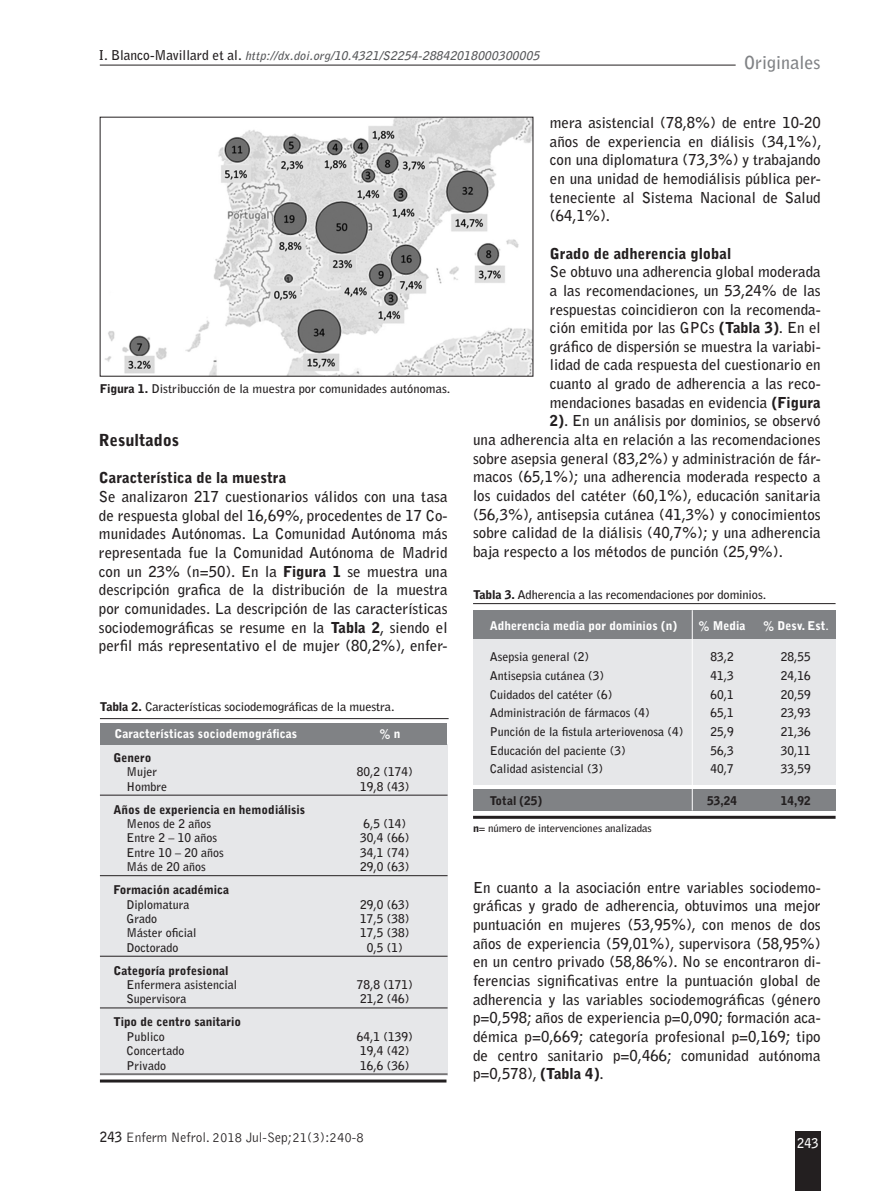
<style>
.page{position:relative;width:893px;height:1191px;background:#fff}
.page>*{position:absolute;margin:0;border:0;box-sizing:border-box;transform-origin:0 0}
.t1{font:700 18px "Bell Gothic Std";color:#808285}
.t2{font:900 16.5px "Bell Gothic Std";color:#231f20}
.t3{font:700 15px/18.6px "Bell Gothic Std";color:#231f20;text-align:justify}
.t4{font:900 15px "Bell Gothic Std";color:#231f20}
.t5{font:300 14.1px "Bell Gothic Std";color:#231f20;scale:.95 1}
.t6{font:700 13.5px "Bell Gothic Std";color:#fff;scale:.95 1}
._00titul1{font:700 12px "Bell Gothic Std";color:#231f20}
._00titul1-2{font:700 12px "Bell Gothic Std";color:#231f20;scale:1.04 1}
.t7{font:900 12px "Bell Gothic Std";color:#231f20}
.t8{font:900 12px "Bell Gothic Std";color:#fff}
.t9{font:italic 700 12px "Bell Gothic Std";color:#57585a}
._00titul1-3{font:700 10.5px "Bell Gothic Std";letter-spacing:-.015em;color:#231f20;scale:1.04 1}
.s1{font-style:normal;font-size:13.5px;color:#231f20}
.s2{font-weight:900}
.s3{font-weight:700}
</style>
<div class="page">
<div style="left:100px;top:744px;width:348px;height:332px;background:#e6e7e9"></div>
<div style="left:795px;top:1131px;width:26px;height:60px;background:#231f20"></div>
<img style="left:105px;top:119px;width:426px;height:255px">
<hr style="left:100px;top:795px;width:348px;height:1px;background:#231f20">
<hr style="left:100px;top:875px;width:348px;height:1px;background:#231f20">
<hr style="left:100px;top:956px;width:348px;height:1px;background:#231f20">
<hr style="left:100px;top:1007px;width:348px;height:1px;background:#231f20">
<hr style="left:100px;top:1073px;width:348px;height:1px;background:#231f20">
<div style="left:100px;top:723px;width:234px;height:21px;background:#808285"></div>
<div style="left:334px;top:723px;width:112px;height:21px;background:#808285"></div>
<hr style="left:100px;top:1079px;width:346px;height:3px;background:#231f20">
<hr style="left:100px;top:718px;width:349px;height:1px;background:#231f20">
<div style="left:473px;top:610px;width:363px;height:29px;background:#808285"></div>
<div style="left:473px;top:789px;width:363px;height:21px;background:#808285"></div>
<div style="left:473px;top:639px;width:363px;height:145px;background:#e6e7e9"></div>
<hr style="left:692px;top:610px;width:1px;height:200px;background:#fff">
<hr style="left:473px;top:816px;width:363px;height:3px;background:#231f20">
<hr style="left:473px;top:603px;width:363px;height:1px;background:#231f20">
<hr style="left:100px;top:65px;width:636px;height:1px;background:#231f20">
<p class="t9" style="left:99px;top:49px;width:445px"><span class="s1">I . B l a n c o - M a v i l l a r d e t a l .</span> http://dx.doi.org/10.4321/S2254-28842018000300005</p>
<p class="t1" style="left:744px;top:52px;width:78px">Originales</p>
<p class="_00titul1-2" style="left:100px;top:381px;width:339px"><span class="s2">Figura 1.</span> Distribucción de la muestra por comunidades autónomas.</p>
<p class="t2" style="left:99px;top:430px;width:82px">Resultados</p>
<p class="t4" style="left:99px;top:469px;width:189px">Característica de la muestra</p>
<p class="t3" style="left:99px;top:487px;width:350px">Se analizaron 217 cuestionarios válidos con una tasa de respuesta global del 16,69%, procedentes de 17 Co&shy;munidades Autónomas. La Comunidad Autónoma más representada fue la Comunidad Autónoma de Madrid con un 23% (n=50). En la <span class="s2">Figura 1</span> se muestra una descripción grafica de la distribución de la muestra por comunidades. La descripción de las características sociodemográficas se resume en la <span class="s2">Tabla 2</span>, siendo el perfil más representativo el de mujer (80,2%), enfer-</p>
<p class="_00titul1-2" style="left:100px;top:699px;width:285px"><span class="s2">Tabla 2.</span> Características sociodemográficas de la muestra.</p>
<p class="t8" style="left:114px;top:727px;width:184px">Características sociodemográficas</p>
<p class="t8" style="left:380px;top:727px;width:22px">% n</p>
<p class="t7" style="left:113px;top:750px;width:40px">Genero</p>
<p class="_00titul1" style="left:127px;top:764px;width:32px">Mujer</p>
<p class="_00titul1" style="left:357px;top:764px;width:58px">80,2 (174)</p>
<p class="_00titul1" style="left:127px;top:779px;width:42px">Hombre</p>
<p class="_00titul1" style="left:360px;top:779px;width:51px">19,8 (43)</p>
<p class="t7" style="left:113px;top:802px;width:193px">Años de experiencia en hemodiálisis</p>
<p class="_00titul1" style="left:127px;top:816px;width:86px">Menos de 2 años</p>
<p class="_00titul1" style="left:364px;top:816px;width:44px">6,5 (14)</p>
<p class="_00titul1" style="left:127px;top:830px;width:92px">Entre 2 – 10 años</p>
<p class="_00titul1" style="left:360px;top:830px;width:51px">30,4 (66)</p>
<p class="_00titul1" style="left:127px;top:845px;width:99px">Entre 10 – 20 años</p>
<p class="_00titul1" style="left:360px;top:845px;width:51px">34,1 (74)</p>
<p class="_00titul1" style="left:127px;top:859px;width:81px">Más de 20 años</p>
<p class="_00titul1" style="left:360px;top:859px;width:51px">29,0 (63)</p>
<p class="t7" style="left:113px;top:882px;width:117px">Formación académica</p>
<p class="_00titul1" style="left:127px;top:897px;width:64px">Diplomatura</p>
<p class="_00titul1" style="left:360px;top:897px;width:51px">29,0 (63)</p>
<p class="_00titul1" style="left:127px;top:911px;width:32px">Grado</p>
<p class="_00titul1" style="left:360px;top:911px;width:51px">17,5 (38)</p>
<p class="_00titul1" style="left:127px;top:925px;width:71px">Máster oficial</p>
<p class="_00titul1" style="left:360px;top:925px;width:51px">17,5 (38)</p>
<p class="_00titul1" style="left:127px;top:940px;width:53px">Doctorado</p>
<p class="_00titul1" style="left:367px;top:940px;width:37px">0,5 (1)</p>
<p class="t7" style="left:113px;top:963px;width:116px">Categoría profesional</p>
<p class="_00titul1" style="left:127px;top:977px;width:112px">Enfermera asistencial</p>
<p class="_00titul1" style="left:357px;top:977px;width:58px">78,8 (171)</p>
<p class="_00titul1" style="left:127px;top:991px;width:61px">Supervisora</p>
<p class="_00titul1" style="left:360px;top:991px;width:51px">21,2 (46)</p>
<p class="t7" style="left:113px;top:1015px;width:129px">Tipo de centro sanitario</p>
<p class="_00titul1" style="left:127px;top:1029px;width:40px">Publico</p>
<p class="_00titul1" style="left:357px;top:1029px;width:58px">64,1 (139)</p>
<p class="_00titul1" style="left:127px;top:1043px;width:59px">Concertado</p>
<p class="_00titul1" style="left:360px;top:1043px;width:51px">19,4 (42)</p>
<p class="_00titul1" style="left:127px;top:1058px;width:41px">Privado</p>
<p class="_00titul1" style="left:360px;top:1058px;width:51px">16,6 (36)</p>
<p class="t5" style="left:100px;top:1130px;width:279px"><span class="s3">243</span> Enferm Nefrol. 2018 Jul-Sep;21(3):240-8</p>
<p class="t3" style="left:550px;top:113px;width:273px">mera asistencial (78,8%) de entre 10-20 años de experiencia en diálisis (34,1%), con una diplomatura (73,3%) y trabajando en una unidad de hemodiálisis pública per&shy;teneciente al Sistema Nacional de Salud (64,1%).</p>
<p class="t4" style="left:550px;top:244px;width:183px">Grado de adherencia global</p>
<p class="t3" style="left:550px;top:263px;width:272px">Se obtuvo una adherencia global moderada</p>
<p class="t3" style="left:550px;top:281px;width:272px">a las recomendaciones, un 53,24% de las</p>
<p class="t3" style="left:550px;top:300px;width:272px">respuestas coincidieron con la recomenda-</p>
<p class="t3" style="left:550px;top:318px;width:272px">ción emitida por las GPCs <span class="s2">(Tabla 3)</span>. En el</p>
<p class="t3" style="left:550px;top:337px;width:272px">gráfico de dispersión se muestra la variabi-</p>
<p class="t3" style="left:550px;top:356px;width:272px">lidad de cada respuesta del cuestionario en</p>
<p class="t3" style="left:550px;top:374px;width:272px">cuanto al grado de adherencia a las reco-</p>
<p class="t3" style="left:550px;top:393px;width:272px">mendaciones basadas en evidencia <span class="s2">(Figura</span></p>
<p class="t3" style="left:550px;top:412px;width:272px"><span class="s2">2)</span>. En un análisis por dominios, se observó</p>
<p class="t3" style="left:473px;top:430px;width:349px">una adherencia alta en relación a las recomendaciones</p>
<p class="t3" style="left:473px;top:449px;width:349px">sobre asepsia general (83,2%) y administración de fár-</p>
<p class="t3" style="left:473px;top:467px;width:349px">macos (65,1%); una adherencia moderada respecto a</p>
<p class="t3" style="left:473px;top:486px;width:349px">los cuidados del catéter (60,1%), educación sanitaria</p>
<p class="t3" style="left:473px;top:505px;width:349px">(56,3%), antisepsia cutánea (41,3%) y conocimientos</p>
<p class="t3" style="left:473px;top:523px;width:349px">sobre calidad de la diálisis (40,7%); y una adherencia</p>
<p class="t3" style="left:473px;top:542px;width:311px">baja respecto a los métodos de punción (25,9%).</p>
<p class="_00titul1-2" style="left:473px;top:587px;width:283px"><span class="s2">Tabla 3.</span> Adherencia a las recomendaciones por dominios.</p>
<p class="t8" style="left:490px;top:618px;width:189px">Adherencia media por dominios (n)</p>
<p class="t8" style="left:699px;top:618px;width:48px">% Media</p>
<p class="t8" style="left:763px;top:618px;width:67px">% Desv. Est<span class="s3">.</span></p>
<p class="_00titul1" style="left:490px;top:650px;width:101px">Asepsia general (2)</p>
<p class="_00titul1" style="left:711px;top:650px;width:25px">83,2</p>
<p class="_00titul1" style="left:781px;top:650px;width:32px">28,55</p>
<p class="_00titul1" style="left:490px;top:668px;width:116px">Antisepsia cutánea (3)</p>
<p class="_00titul1" style="left:711px;top:668px;width:25px">41,3</p>
<p class="_00titul1" style="left:781px;top:668px;width:32px">24,16</p>
<p class="_00titul1" style="left:490px;top:687px;width:124px">Cuidados del catéter (6)</p>
<p class="_00titul1" style="left:711px;top:687px;width:25px">60,1</p>
<p class="_00titul1" style="left:781px;top:687px;width:32px">20,59</p>
<p class="_00titul1" style="left:490px;top:706px;width:162px">Administración de fármacos (4)</p>
<p class="_00titul1" style="left:711px;top:706px;width:25px">65,1</p>
<p class="_00titul1" style="left:781px;top:706px;width:32px">23,93</p>
<p class="_00titul1" style="left:490px;top:724px;width:195px">Punción de la fistula arteriovenosa (4)</p>
<p class="_00titul1" style="left:711px;top:724px;width:25px">25,9</p>
<p class="_00titul1" style="left:781px;top:724px;width:32px">21,36</p>
<p class="_00titul1" style="left:490px;top:743px;width:137px">Educación del paciente (3)</p>
<p class="_00titul1" style="left:711px;top:743px;width:25px">56,3</p>
<p class="_00titul1" style="left:781px;top:743px;width:32px">30,11</p>
<p class="_00titul1" style="left:490px;top:761px;width:115px">Calidad asistencial (3)</p>
<p class="_00titul1" style="left:711px;top:761px;width:25px">40,7</p>
<p class="_00titul1" style="left:781px;top:761px;width:32px">33,59</p>
<p class="t7" style="left:490px;top:793px;width:54px">Total (25)</p>
<p class="t7" style="left:707px;top:793px;width:32px">53,24</p>
<p class="t7" style="left:781px;top:793px;width:32px">14,92</p>
<p class="_00titul1-3" style="left:473px;top:822px;width:173px"><span class="s2">n</span>= número de intervenciones analizadas</p>
<p class="t3" style="left:473px;top:878px;width:349px">En cuanto a la asociación entre variables sociodemo&shy;gráficas y grado de adherencia, obtuvimos una mejor puntuación en mujeres (53,95%), con menos de dos años de experiencia (59,01%), supervisora (58,95%) en un centro privado (58,86%). No se encontraron di&shy;ferencias significativas entre la puntuación global de adherencia y las variables sociodemográficas (género p=0,598; años de experiencia p=0,090; formación aca&shy;démica p=0,669; categoría profesional p=0,169; tipo de centro sanitario p=0,466; comunidad autónoma p=0,578), <span class="s2">(Tabla 4)</span>.</p>
<p class="t6" style="left:797px;top:1134px;width:24px">243</p>
</div>
